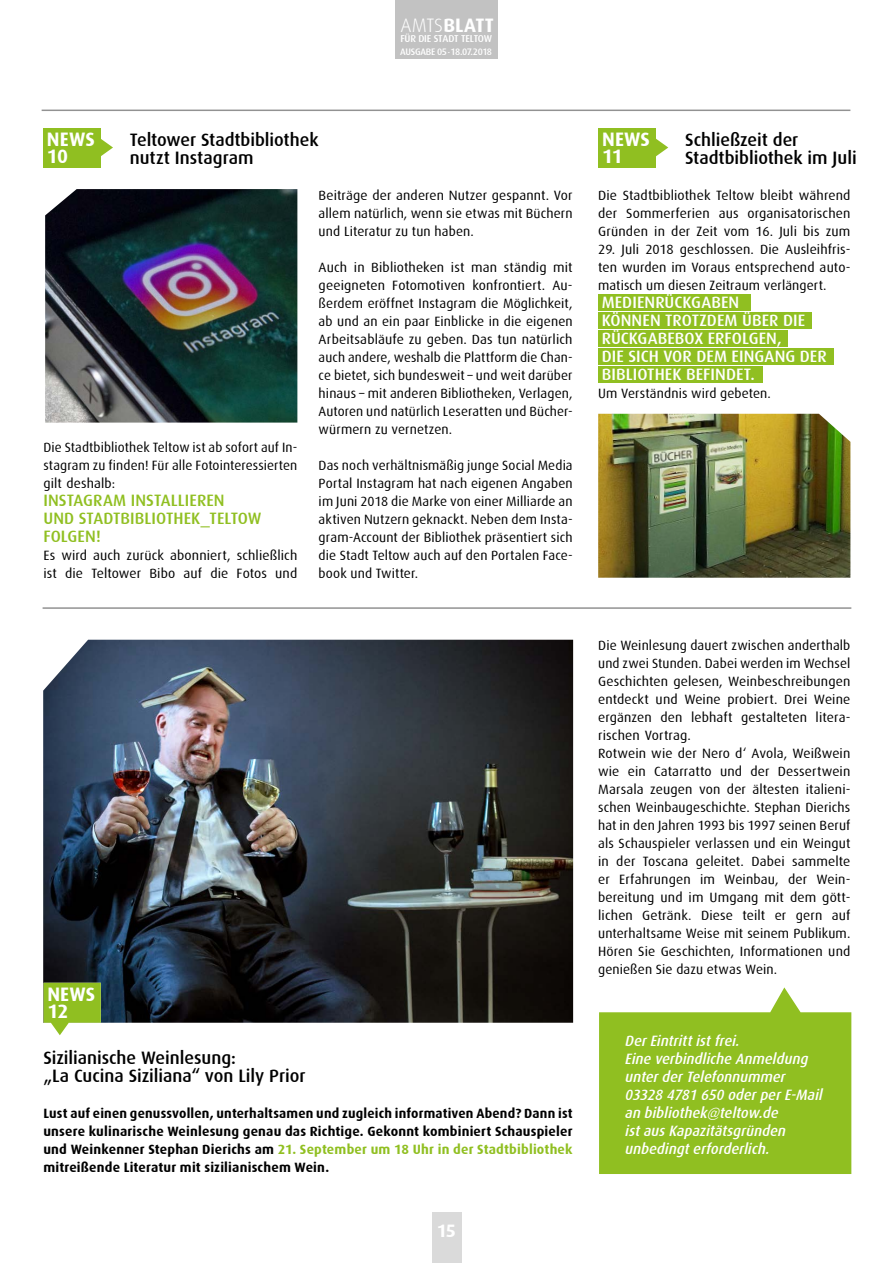
<style>
.page{position:relative;width:893px;height:1263px;background:#fff}
.page>*{position:absolute;margin:0;border:0;box-sizing:border-box;transform-origin:0 0}
.t1{font:700 19.5px/16.5px "Dax";letter-spacing:.005em;color:#fff}
.t2{font:500 18px/18px "Dax";letter-spacing:-.005em;color:#000}
.t3{font:700 18px "Dax";color:#fff}
.t4{font:500 16.5px/18px "Dax";letter-spacing:.005em;color:#fff}
.t5{font:500 16.5px/18px "Dax";color:#90bf21}
.t6{font:italic 500 15px/18px "Dax";color:#fff;scale:.95 1}
.t7{font:13.5px/18px "Dax";letter-spacing:.01em;color:#000;text-align:justify}
.t8{font:700 13.5px/18px "Dax";letter-spacing:.01em;color:#000;text-align:justify}
.t9{font:500 10.05px "Dax";letter-spacing:-.02em;color:#fff}
.t10{font:500 9.45px "Dax";letter-spacing:-.03em;color:#fff}
.s1{font-weight:300}
.s2{font-weight:700}
.s3{color:#90bf21}
</style>
<div class="page">
<hr style="left:42px;top:110px;width:808px;height:1px;background:#929292">
<div style="left:432px;top:1212px;width:29px;height:51px;background:#dadada"></div>
<div style="left:396px;top:0;width:102px;height:59px;background:#c2c2c2"></div>
<div style="left:43px;top:128px;width:57px;height:39px;background:#90bf21"></div>
<svg style="left:100px;top:138px;width:13px;height:19px"></svg>
<div style="left:598px;top:128px;width:57px;height:39px;background:#90bf21"></div>
<svg style="left:655px;top:138px;width:13px;height:19px"></svg>
<div style="left:598px;top:294px;width:153px;height:16px;background:#90bf21"></div>
<div style="left:598px;top:312px;width:213px;height:16px;background:#90bf21"></div>
<div style="left:598px;top:330px;width:189px;height:17px;background:#90bf21"></div>
<div style="left:598px;top:348px;width:235px;height:17px;background:#90bf21"></div>
<div style="left:598px;top:366px;width:165px;height:17px;background:#90bf21"></div>
<img style="left:43px;top:640px;width:530px;height:383px">
<img style="left:45px;top:189px;width:252px;height:234px">
<img style="left:598px;top:414px;width:252px;height:164px">
<hr style="left:43px;top:607px;width:808px;height:2px;background:#929292">
<svg style="left:44px;top:983px;width:57px;height:52px"></svg>
<svg style="left:599px;top:987px;width:252px;height:187px;background:#9ec73d"></svg>
<h1 class="t1" style="left:400px;top:17px;width:95px"><span class="s1">AMTS</span>BLATT</h1>
<p class="t9" style="left:400px;top:33px;width:93px">FÜR DIE STADT TELTOW</p>
<p class="t10" style="left:400px;top:46px;width:93px">AUSGABE 05 <span class="s2">˙</span>18.07.2018</p>
<h2 class="t2" style="left:130px;top:130px;width:190px">Teltower Stadtbibliothek nutzt Instagram</h2>
<h1 class="t1" style="left:47px;top:131px;width:49px">NEWS<br>10</h1>
<h1 class="t1" style="left:602px;top:131px;width:49px">NEWS<br>11</h1>
<h2 class="t2" style="left:685px;top:130px;width:173px">Schließzeit der<br>Stadtbibliothek im Juli</h2>
<p class="t7" style="left:43px;top:438px;width:255px">Die Stadtbibliothek Teltow ist ab sofort auf In&shy;stagram zu finden! Für alle Fotointeressierten gilt deshalb:</p>
<p class="t5" style="left:43px;top:491px;width:220px">INSTAGRAM INSTALLIEREN<br>UND STADTBIBLIOTHEK_TELTOW<br>FOLGEN!</p>
<p class="t7" style="left:43px;top:546px;width:255px">Es wird auch zurück abonniert, schließlich ist die Teltower Bibo auf die Fotos und</p>
<p class="t7" style="left:319px;top:186px;width:255px">Beiträge der anderen Nutzer gespannt. Vor allem natürlich, wenn sie etwas mit Büchern und Literatur zu tun haben.</p>
<p class="t7" style="left:319px;top:258px;width:255px">Auch in Bibliotheken ist man ständig mit geeigneten Fotomotiven konfrontiert. Au&shy;ßerdem eröffnet Instagram die Möglichkeit, ab und an ein paar Einblicke in die eigenen Arbeitsabläufe zu geben. Das tun natürlich auch andere, weshalb die Plattform die Chan&shy;ce bietet, sich bundesweit – und weit darüber hinaus – mit anderen Bibliotheken, Verlagen, Autoren und natürlich Leseratten und Bücher&shy;würmern zu vernetzen.</p>
<p class="t7" style="left:319px;top:456px;width:256px">Das noch verhältnismäßig junge Social Media Portal Instagram hat nach eigenen Angaben im Juni 2018 die Marke von einer Milliarde an aktiven Nutzern geknackt. Neben dem Insta&shy;gram-Account der Bibliothek präsentiert sich die Stadt Teltow auch auf den Portalen Face&shy;book und Twitter.</p>
<h1 class="t1" style="left:47px;top:987px;width:49px">NEWS<br>12</h1>
<h2 class="t2" style="left:43px;top:1048px;width:264px">Sizilianische Weinlesung:<br>„La Cucina Siziliana“ von Lily Prior</h2>
<p class="t8" style="left:43px;top:1104px;width:531px">Lust auf einen genussvollen, unterhaltsamen und zugleich informativen Abend? Dann ist unsere kulinarische Weinlesung genau das Richtige. Gekonnt kombiniert Schauspieler und Weinkenner Stephan Dierichs am <span class="s3">21. September um 18 Uhr in der Stadtbibliothek </span>mitreißende Literatur mit sizilianischem Wein.</p>
<h2 class="t3" style="left:437px;top:1220px;width:21px">15</h2>
<p class="t7" style="left:598px;top:186px;width:254px">Die Stadtbibliothek Teltow bleibt während der Sommerferien aus organisatorischen Gründen in der Zeit vom 16. Juli bis zum</p>
<p class="t7" style="left:598px;top:240px;width:254px">29. Juli 2018 geschlossen. Die Ausleihfris&shy;ten wurden im Voraus entsprechend auto&shy;matisch um diesen Zeitraum verlängert.</p>
<p class="t4" style="left:602px;top:293px;width:226px">MEDIENRÜCKGABEN<br>KÖNNEN TROTZDEM ÜBER DIE<br>RÜCKGABEBOX ERFOLGEN,<br>DIE SICH VOR DEM EINGANG DER<br>BIBLIOTHEK BEFINDET.</p>
<p class="t7" style="left:598px;top:384px;width:174px">Um Verständnis wird gebeten.</p>
<p class="t7" style="left:598px;top:636px;width:254px;text-align:left">Die Weinlesung dauert zwischen anderthalb und zwei Stunden. Dabei werden im Wechsel Geschichten gelesen, Weinbeschreibungen entdeckt und Weine probiert. Drei Weine ergänzen den lebhaft gestalteten litera&shy;rischen Vortrag.<br>Rotwein wie der Nero d‘ Avola, Weißwein wie ein Catarratto und der Dessertwein Marsala zeugen von der ältesten italieni&shy;schen Weinbaugeschichte. Stephan Dierichs hat in den Jahren 1993 bis 1997 seinen Beruf als Schauspieler verlassen und ein Weingut in der Toscana geleitet. Dabei sammelte er Erfahrungen im Weinbau, der Wein&shy;bereitung und im Umgang mit dem gött&shy;lichen Getränk. Diese teilt er gern auf unterhaltsame Weise mit seinem Publikum.<br>Hören Sie Geschichten, Informationen und genießen Sie dazu etwas Wein.</p>
<p class="t6" style="left:625px;top:1032px;width:213px">DerEintrittistfrei.<br>Eine verbindliche Anmeldung unterderTelefonnummer<br>03328 4781 650 oderperE-Mail an bibliothek@teltow.de istausKapazitätsgründen unbedingterforderlich.</p>
</div>
